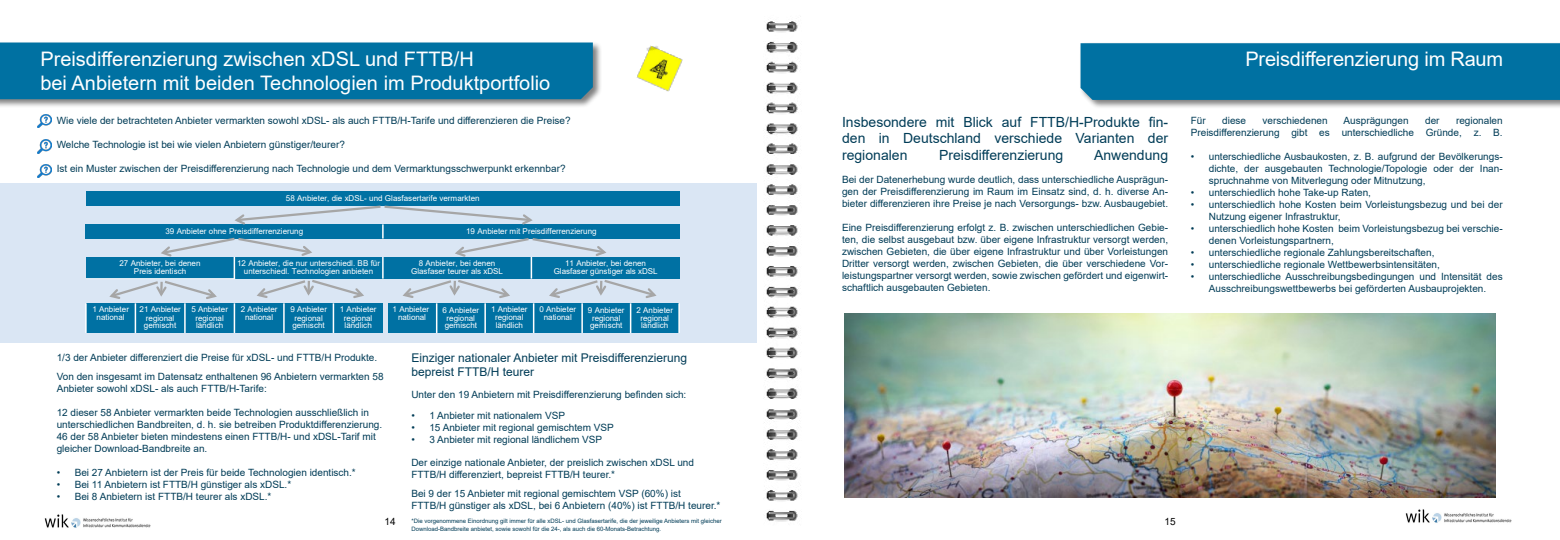
<style>
.page{position:relative;width:1560px;height:540px;background:#fff}
.page>*{position:absolute;margin:0;border:0;box-sizing:border-box;transform-origin:0 0}
.t1{font:20px "Arial";color:#fff}
.t2{font:14px/16.8px "Arial";color:#003c57;text-align:justify}
.t3{font:12px "Arial";color:#003c57}
.t4{font:10px/12px "Arial";color:#003c57}
.t5{font:10px "Arial";color:#000}
.t6{font:8px/8px "Arial";letter-spacing:-.005em;color:#fff;text-align:center}
.t7{font:6px/7.2px "Arial";color:#003c57}
</style>
<div class="page">
<img style="left:1405px;top:509px;width:107px;height:14px">
<img style="left:44px;top:514px;width:107px;height:14px">
<div style="left:0;top:183px;width:757px;height:160px;background:#dae6f4"></div>
<div style="left:0;top:41px;width:602px;height:68px;background:#000;opacity:.5"></div>
<div style="left:0;top:43px;width:593px;height:56px;background:#0071a2"></div>
<img style="left:764px;top:21px;width:35px;height:501px">
<img style="left:637px;top:45px;width:46px;height:47px">
<img style="left:38px;top:114px;width:13px;height:14px">
<svg style="left:38px;top:140px;width:13px;height:13px"></svg>
<svg style="left:38px;top:165px;width:13px;height:13px"></svg>
<div style="left:1079px;top:42px;width:481px;height:68px;background:#000;opacity:.5"></div>
<div style="left:1080px;top:43px;width:480px;height:57px;background:#0071a2"></div>
<img style="left:844px;top:313px;width:651px;height:184px">
<div style="left:86px;top:192px;width:594px;height:14px;background:#0071a3"></div>
<div style="left:86px;top:224px;width:297px;height:15px;background:#0071a3"></div>
<div style="left:383px;top:224px;width:297px;height:15px;background:#0071a3"></div>
<div style="left:86px;top:257px;width:148px;height:22px;background:#0071a3"></div>
<div style="left:531px;top:257px;width:149px;height:22px;background:#0071a3"></div>
<hr style="left:86px;top:278px;width:149px;height:1px;background:#fff">
<svg style="left:107px;top:205px;width:550px;height:94px"></svg>
<div style="left:86px;top:303px;width:49px;height:30px;background:#0071a3"></div>
<div style="left:135px;top:303px;width:50px;height:30px;background:#0071a3"></div>
<div style="left:185px;top:303px;width:49px;height:30px;background:#0071a3"></div>
<div style="left:234px;top:303px;width:50px;height:30px;background:#0071a3"></div>
<div style="left:284px;top:303px;width:49px;height:30px;background:#0071a3"></div>
<div style="left:333px;top:303px;width:50px;height:30px;background:#0071a3"></div>
<hr style="left:135px;top:303px;width:1px;height:30px;background:#fff">
<hr style="left:184px;top:303px;width:2px;height:30px;background:#fff">
<hr style="left:234px;top:303px;width:1px;height:30px;background:#fff">
<hr style="left:283px;top:303px;width:2px;height:30px;background:#fff">
<hr style="left:333px;top:303px;width:1px;height:30px;background:#fff">
<hr style="left:86px;top:303px;width:1px;height:30px;background:#fff">
<div style="left:388px;top:303px;width:49px;height:30px;background:#0071a3"></div>
<div style="left:437px;top:303px;width:48px;height:30px;background:#0071a3"></div>
<div style="left:485px;top:303px;width:49px;height:30px;background:#0071a3"></div>
<div style="left:534px;top:303px;width:48px;height:30px;background:#0071a3"></div>
<div style="left:582px;top:303px;width:48px;height:30px;background:#0071a3"></div>
<div style="left:630px;top:303px;width:49px;height:30px;background:#0071a3"></div>
<hr style="left:436px;top:303px;width:1px;height:30px;background:#fff">
<hr style="left:484px;top:303px;width:2px;height:30px;background:#fff">
<hr style="left:533px;top:303px;width:1px;height:30px;background:#fff">
<hr style="left:581px;top:303px;width:2px;height:30px;background:#fff">
<hr style="left:630px;top:303px;width:1px;height:30px;background:#fff">
<hr style="left:678px;top:303px;width:2px;height:30px;background:#fff">
<p class="t1" style="left:40px;top:45px;width:435px">Preisdifferenzierung zwischen xDSL und FTTB/H</p>
<p class="t1" style="left:40px;top:69px;width:511px">bei Anbietern mit beiden Technologien im Produktportfolio</p>
<p class="t4" style="left:57px;top:115px;width:515px">Wie viele der betrachteten Anbieter vermarkten sowohl xDSL- als auch FTTB/H-Tarife und differenzieren die Preise?</p>
<p class="t4" style="left:57px;top:139px;width:290px">Welche Technologie ist bei wie vielen Anbietern günstiger/teurer?</p>
<p class="t4" style="left:57px;top:163px;width:510px">Ist ein Muster zwischen der Preisdifferenzierung nach Technologie und dem Vermarktungsschwerpunkt erkennbar?</p>
<p class="t6" style="left:286px;top:194px;width:195px">58 Anbieter, die xDSL- und Glasfasertarife vermarkten</p>
<p class="t6" style="left:165px;top:227px;width:139px">39 Anbieter ohne Preisdifferrenzierung</p>
<p class="t6" style="left:466px;top:227px;width:132px">19 Anbieter mit Preisdifferrenzierung</p>
<p class="t6" style="left:120px;top:259px;width:83px">27 Anbieter, bei denen<br>Preis identisch</p>
<p class="t6" style="left:237px;top:259px;width:144px">12 Anbieter, die nur unterschiedl. BB für unterschiedl. Technologien anbieten</p>
<p class="t6" style="left:411px;top:259px;width:93px">8 Anbieter, bei denen<br>Glasfaser teurer als xDSL</p>
<p class="t6" style="left:554px;top:259px;width:105px">11 Anbieter, bei denen<br>Glasfaser günstiger als xDSL</p>
<p class="t6" style="left:92px;top:305px;width:38px">1 Anbieter national</p>
<p class="t6" style="left:140px;top:306px;width:43px">21 Anbieter regional gemischt</p>
<p class="t6" style="left:191px;top:306px;width:38px">5 Anbieter regional ländlich</p>
<p class="t6" style="left:241px;top:305px;width:38px">2 Anbieter national</p>
<p class="t6" style="left:290px;top:306px;width:38px;text-align:left">9 Anbieter regional gemischt</p>
<p class="t6" style="left:340px;top:306px;width:38px">1 Anbieter regional ländlich</p>
<p class="t6" style="left:393px;top:305px;width:38px">1 Anbieter national</p>
<p class="t6" style="left:442px;top:306px;width:38px;text-align:left">6 Anbieter regional gemischt</p>
<p class="t6" style="left:491px;top:305px;width:38px">1 Anbieter regional ländlich</p>
<p class="t6" style="left:539px;top:305px;width:38px">0 Anbieter national</p>
<p class="t6" style="left:588px;top:306px;width:38px;text-align:left">9 Anbieter regional gemischt</p>
<p class="t6" style="left:636px;top:306px;width:38px">2 Anbieter regional ländlich</p>
<p class="t4" style="left:57px;top:351px;width:322px">1/3 der Anbieter differenziert die Preise für xDSL- und FTTB/H Produkte.</p>
<p class="t4" style="left:57px;top:371px;width:328px">Von den insgesamt im Datensatz enthaltenen 96 Anbietern vermarkten 58<br>Anbieter sowohl xDSL- als auch FTTB/H-Tarife:</p>
<p class="t4" style="left:57px;top:407px;width:327px">12 dieser 58 Anbieter vermarkten beide Technologien ausschließlich in unterschiedlichen Bandbreiten, d. h. sie betreiben Produktdifferenzierung.</p>
<p class="t4" style="left:57px;top:431px;width:321px">46 der 58 Anbieter bieten mindestens einen FTTB/H- und xDSL-Tarif mit gleicher Download-Bandbreite an.</p>
<p class="t4" style="left:57px;top:467px;width:301px">• Bei 27 Anbietern ist der Preis für beide Technologien identisch.*</p>
<p class="t4" style="left:57px;top:479px;width:236px">• Bei 11 Anbietern ist FTTB/H günstiger als xDSL.*</p>
<p class="t4" style="left:57px;top:491px;width:216px">• Bei 8 Anbietern ist FTTB/H teurer als xDSL.*</p>
<p class="t3" style="left:411px;top:349px;width:277px">Einziger nationaler Anbieter mit Preisdifferenzierung</p>
<p class="t3" style="left:411px;top:364px;width:124px">bepreist FTTB/H teurer</p>
<p class="t4" style="left:411px;top:388px;width:276px">Unter den 19 Anbietern mit Preisdifferenzierung befinden sich:</p>
<p class="t4" style="left:411px;top:410px;width:155px">• 1 Anbieter mit nationalem VSP</p>
<p class="t4" style="left:411px;top:422px;width:204px">• 15 Anbieter mit regional gemischtem VSP</p>
<p class="t4" style="left:411px;top:434px;width:192px">• 3 Anbieter mit regional ländlichem VSP</p>
<p class="t4" style="left:411px;top:456px;width:284px">Der einzige nationale Anbieter, der preislich zwischen xDSL und<br>FTTB/H differenziert, bepreist FTTB/H teurer.*</p>
<p class="t4" style="left:411px;top:488px;width:271px">Bei 9 der 15 Anbieter mit regional gemischtem VSP (60%) ist</p>
<p class="t4" style="left:411px;top:500px;width:311px">FTTB/H günstiger als xDSL, bei 6 Anbietern (40%) ist FTTB/H teurer.*</p>
<p class="t2" style="left:842px;top:113px;width:327px">Insbesondere mit Blick auf FTTB/H-Produkte fin&shy;den in Deutschland verschiede Varianten der regionalen</p>
<p class="t2" style="left:939px;top:147px;width:126px">Preisdifferenzierung</p>
<p class="t2" style="left:1094px;top:147px;width:75px">Anwendung</p>
<p class="t4" style="left:842px;top:173px;width:327px;text-align:justify">Bei der Datenerhebung wurde deutlich, dass unterschiedliche Ausprägun&shy;gen der Preisdifferenzierung im Raum im Einsatz sind, d. h. diverse An&shy;bieter differenzieren ihre Preise je nach Versorgungs- bzw. Ausbaugebiet.</p>
<p class="t4" style="left:842px;top:221px;width:327px;text-align:justify">Eine Preisdifferenzierung erfolgt z. B. zwischen unterschiedlichen Gebie&shy;ten, die selbst ausgebaut bzw. über eigene Infrastruktur versorgt werden, zwischen Gebieten, die über eigene Infrastruktur und über Vorleistungen Dritter versorgt werden, zwischen Gebieten, die über verschiedene Vor&shy;leistungspartner versorgt werden, sowie zwischen gefördert und eigenwirt&shy;schaftlich ausgebauten Gebieten.</p>
<p class="t5" style="left:384px;top:514px;width:13px">14</p>
<p class="t5" style="left:1164px;top:514px;width:13px">15</p>
<p class="t7" style="left:411px;top:518px;width:312px">*Die vorgenommene Einordnung gilt immer für alle xDSL- und Glasfasertarife, die der jeweilige Anbieters mit gleicher<br>Download-Bandbreite anbietet, sowie sowohl für die 24-, als auch die 60-Monats-Betrachtung.</p>
<p class="t1" style="left:1245px;top:45px;width:259px">Preisdifferenzierung im Raum</p>
<p class="t4" style="left:1191px;top:114px;width:17px">Für</p>
<p class="t4" style="left:1222px;top:114px;width:25px">diese</p>
<p class="t4" style="left:1262px;top:114px;width:67px">verschiedenen</p>
<p class="t4" style="left:1343px;top:114px;width:67px">Ausprägungen</p>
<p class="t4" style="left:1425px;top:114px;width:16px">der</p>
<p class="t4" style="left:1191px;top:114px;width:313px;text-align:right">regionalen<br>Preisdifferenzierung gibt es unterschiedliche Gründe, z. B.</p>
<p class="t4" style="left:1209px;top:150px;width:295px;text-align:justify;text-indent:-18px">• unterschiedliche Ausbaukosten, z. B. aufgrund der Bevölkerungs&shy;dichte, der ausgebauten Technologie/Topologie oder der Inan&shy;spruchnahme von Mitverlegung oder Mitnutzung,</p>
<p class="t4" style="left:1191px;top:186px;width:182px">• unterschiedlich hohe Take-up Raten,</p>
<p class="t4" style="left:1209px;top:198px;width:295px;text-indent:-18px">• unterschiedlich hohe Kosten beim Vorleistungsbezug und bei der<br>Nutzung eigener Infrastruktur,</p>
<p class="t4" style="left:1209px;top:222px;width:295px;text-indent:-18px">• unterschiedlich hohe Kosten beim Vorleistungsbezug bei verschie&shy;denen Vorleistungspartnern,</p>
<p class="t4" style="left:1191px;top:246px;width:245px">• unterschiedliche regionale Zahlungsbereitschaften,</p>
<p class="t4" style="left:1191px;top:258px;width:251px">• unterschiedliche regionale Wettbewerbsintensitäten,</p>
<p class="t4" style="left:1191px;top:270px;width:313px;text-align:center">• unterschiedliche Ausschreibungsbedingungen und Intensität des<br>Ausschreibungswettbewerbs bei geförderten Ausbauprojekten.</p>
</div>
